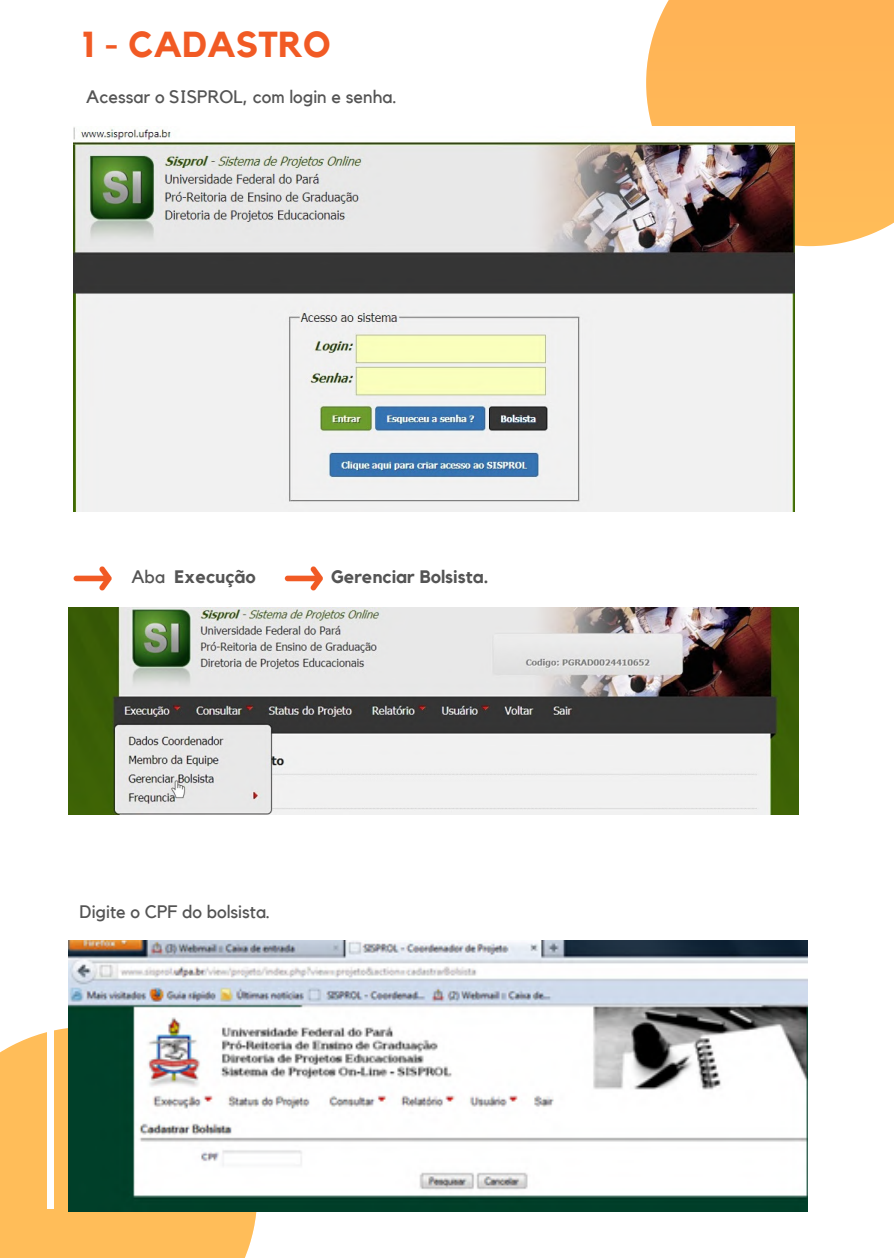
<style>
.page{position:relative;width:894px;height:1258px;background:#fff}
.page>*{position:absolute;margin:0;border:0;box-sizing:border-box;transform-origin:0 0}
.t1{font:700 36px "Kollektif";color:#f15a24}
.t2{font:18px "Kollektif";color:#545454}
.t3{font:700 18px "Kollektif";color:#545454}
.s1{font-weight:400}
</style>
<div class="page">
<svg style="left:0;top:961px;width:323px;height:297px;fill:#ffbd59"></svg>
<div style="left:646px;top:0;width:247px;height:246px;background:#ffb657"></div>
<div style="left:48px;top:779px;width:6px;height:430px;background:#fff"></div>
<img style="left:73px;top:126px;width:721px;height:385px">
<svg style="left:73px;top:566px;width:39px;height:25px"></svg>
<svg style="left:285px;top:566px;width:38px;height:25px"></svg>
<img style="left:69px;top:607px;width:729px;height:207px">
<img style="left:69px;top:941px;width:738px;height:270px">
<h1 class="t1" style="left:81px;top:28px;width:250px">1 - CADASTRO</h1>
<p class="t2" style="left:86px;top:89px;width:312px">Acessar o SISPROL, com login e senha.</p>
<p class="t3" style="left:131px;top:568px;width:126px"><span class="s1">Aba</span> Execução</p>
<p class="t3" style="left:331px;top:568px;width:158px">Gerenciar Bolsista.</p>
<p class="t2" style="left:80px;top:903px;width:192px">Digite o CPF do bolsista.</p>
</div>
